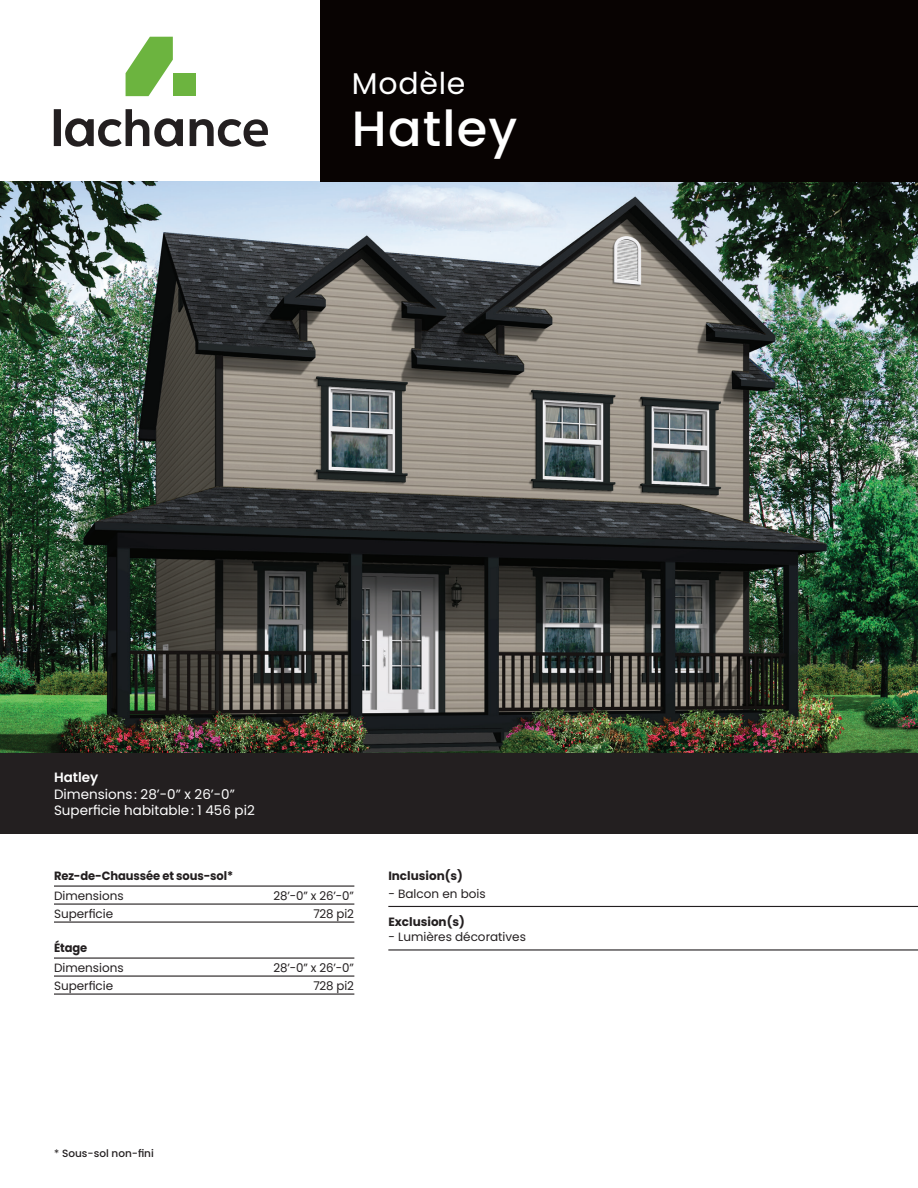
<style>
.page{position:relative;width:918px;height:1188px;background:#fff}
.page>*{position:absolute;margin:0;border:0;box-sizing:border-box;transform-origin:0 0}
.t1{font:500 49.5px "Poppins";letter-spacing:.025em;color:#fff}
.t2{font:30px "Poppins";letter-spacing:.025em;color:#fff}
.t3{font:13.5px/16.5px "Poppins";color:#fff}
.t4{font:600 13.5px "Poppins";color:#fff}
.t5{font:12px "Poppins";color:#231f20}
.t6{font:700 12px "Poppins";letter-spacing:-.01em;color:#231f20;scale:.96 1}
.t7{font:700 12px "Poppins";letter-spacing:-.01em;color:#231f20}
.t8{font:500 10.5px "Poppins";color:#231f20}
.s1{font-weight:400}
</style>
<div class="page">
<svg style="left:126px;top:37px;width:47px;height:59px"></svg>
<div style="left:173px;top:73px;width:23px;height:23px;background:#6cb43f"></div>
<svg style="left:65px;top:109px;width:118px;height:38px"></svg>
<div style="left:54px;top:109px;width:7px;height:37px;background:#231f20"></div>
<svg style="left:190px;top:119px;width:78px;height:28px"></svg>
<img style="left:0;top:182px;width:918px;height:571px">
<div style="left:321px;top:0;width:597px;height:182px;background:#080302"></div>
<div style="left:0;top:753px;width:918px;height:81px;background:#231f20"></div>
<hr style="left:54px;top:886px;width:300px;height:1px;background:#231f20">
<hr style="left:54px;top:904px;width:300px;height:1px;background:#231f20">
<hr style="left:54px;top:922px;width:300px;height:1px;background:#231f20">
<hr style="left:54px;top:958px;width:300px;height:1px;background:#231f20">
<hr style="left:54px;top:976px;width:300px;height:1px;background:#231f20">
<hr style="left:54px;top:994px;width:300px;height:1px;background:#231f20">
<hr style="left:388px;top:906px;width:530px;height:1px;background:#231f20">
<hr style="left:388px;top:949px;width:530px;height:2px;background:#231f20">
<h2 class="t2" style="left:352px;top:66px;width:115px">Modèle</h2>
<h1 class="t1" style="left:352px;top:100px;width:167px">Hatley</h1>
<p class="t4" style="left:54px;top:770px;width:46px">Hatley</p>
<p class="t3" style="left:54px;top:786px;width:202px">Dimensions: 28’-0” x 26’-0”<br>Superficie habitable: 1 456 pi2</p>
<p class="t6" style="left:54px;top:869px;width:188px">Rez-de-Chaussée et sous-sol*</p>
<p class="t5" style="left:54px;top:888px;width:71px">Dimensions</p>
<p class="t5" style="left:274px;top:888px;width:82px">28’-0” x 26’-0”</p>
<p class="t5" style="left:54px;top:906px;width:61px">Superficie</p>
<p class="t5" style="left:313px;top:906px;width:42px">728 pi2</p>
<p class="t6" style="left:54px;top:941px;width:36px">Étage</p>
<p class="t5" style="left:54px;top:960px;width:71px">Dimensions</p>
<p class="t5" style="left:274px;top:960px;width:82px">28’-0” x 26’-0”</p>
<p class="t5" style="left:54px;top:978px;width:61px">Superficie</p>
<p class="t5" style="left:313px;top:978px;width:42px">728 pi2</p>
<p class="t7" style="left:388px;top:869px;width:76px">Inclusion(s)</p>
<p class="t5" style="left:388px;top:887px;width:99px">- Balcon en bois</p>
<p class="t7" style="left:388px;top:915px;width:78px">Exclusion(s)</p>
<p class="t5" style="left:388px;top:930px;width:139px">- Lumières décoratives</p>
<p class="t8" style="left:54px;top:1147px;width:101px"><span class="s1">*</span> Sous-sol non-fini</p>
</div>
